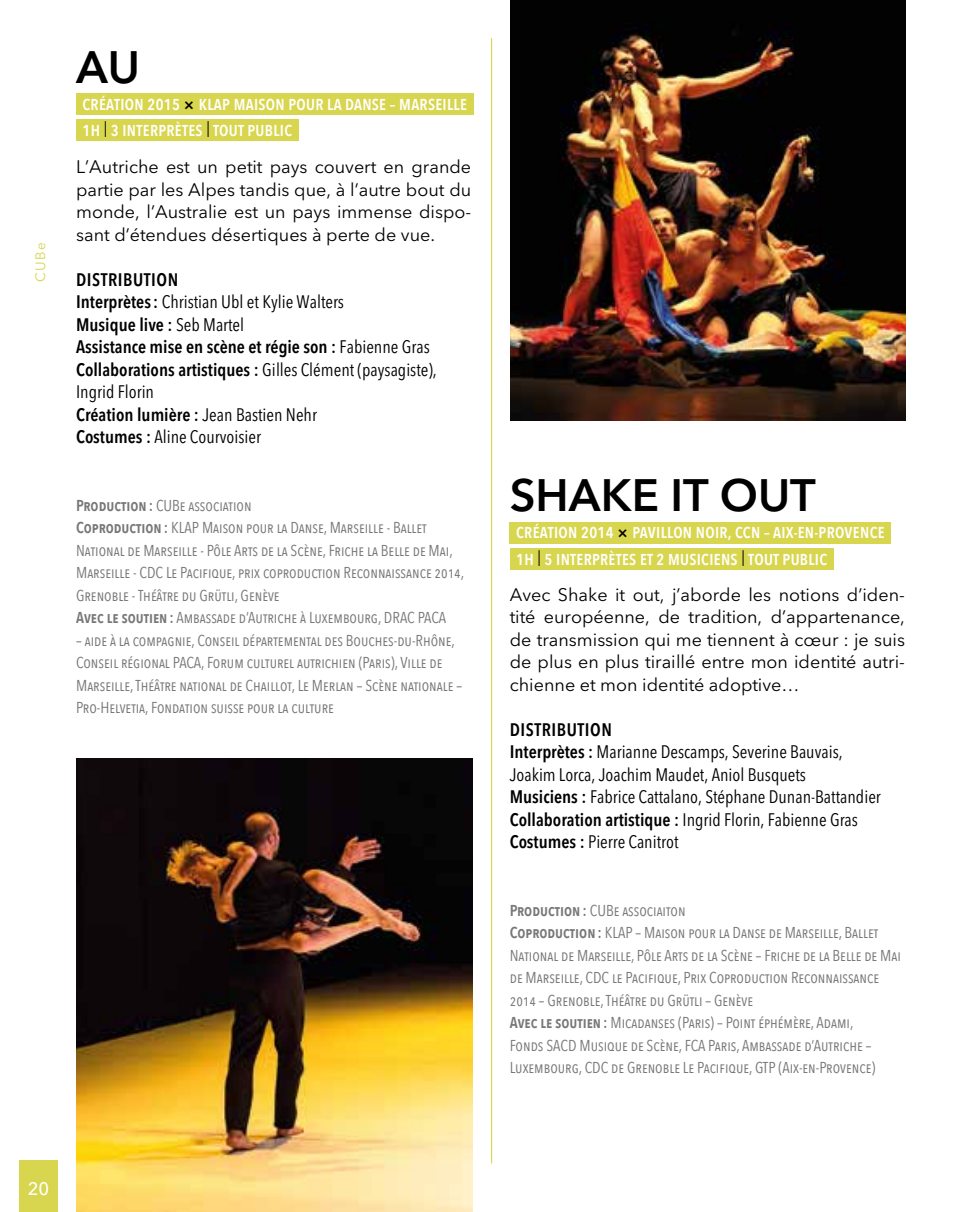
<style>
.page{position:relative;width:957px;height:1212px;background:#fff}
.page>*{position:absolute;margin:0;border:0;box-sizing:border-box;transform-origin:0 0}
.t1{font:600 45px "Avenir Next LT Pro";color:#000}
.t2{font:18px/22.5px "Avenir Next LT Pro";color:#000;text-align:justify}
.t3{font:600 condensed 18px/22.5px "Avenir Next";color:#000}
.t4{font:condensed 18px/22.5px "Avenir Next";color:#000}
.t5{font:500 18px "Avenir Next LT Pro";color:#fff}
.t6{font:15.75px/22.5px "Avenir Next Condensed";color:#767778}
.t7{font:600 15.75px "Avenir Next Condensed";letter-spacing:.02em;color:#fff}
.t8{font:13.5px "Avenir Next LT Pro";color:#d8d54e}
.s1{font-family:"Avenir Next LT Pro";color:#000}
.s2{font-family:"Avenir Next";font-weight:400;font-stretch:condensed;color:#000}
.s3{font-weight:400}
.s4{font-weight:600}
</style>
<div class="page">
<div style="left:19px;top:1160px;width:38px;height:52px;background:#d8d54e"></div>
<hr style="left:491px;top:38px;width:1px;height:1125px;background:#d8d54e">
<img style="left:76px;top:758px;width:396px;height:454px">
<img style="left:510px;top:0;width:396px;height:421px">
<div style="left:76px;top:93px;width:397px;height:21px;background:#d8d54e"></div>
<div style="left:510px;top:522px;width:381px;height:21px;background:#d8d54e"></div>
<div style="left:76px;top:119px;width:222px;height:21px;background:#d8d54e"></div>
<div style="left:510px;top:548px;width:323px;height:21px;background:#d8d54e"></div>
<p class="t8" style="left:29px;top:282px;width:41px;rotate:-90deg">CUBe</p>
<h1 class="t1" style="left:76px;top:29px;width:65px">AU</h1>
<p class="t7" style="left:82px;top:90px;width:386px">CRÉATION 2015 <span class="s1">×</span> KLAP MAISON POUR LA DANSE – MARSEILLE</p>
<p class="t7" style="left:82px;top:117px;width:211px">1H <span class="s2">|</span> 3 INTERPRÈTES <span class="s2">|</span> TOUT PUBLIC</p>
<p class="t2" style="left:76px;top:155px;width:397px">L’Autriche est un petit pays couvert en grande partie par les Alpes tandis que, à l’autre bout du monde, l’Australie est un pays immense dispo&shy;sant d’étendues désertiques à perte de vue.</p>
<p class="t3" style="left:76px;top:268px;width:362px">DISTRIBUTION<br>Interprètes: <span class="s3">Christian Ubl et Kylie Walters<br></span>Musique live : <span class="s3">Seb Martel<br></span>Assistance mise en scène et régie son : <span class="s3">Fabienne Gras </span>Collaborations artistiques : <span class="s3">Gilles Clément (paysagiste), Ingrid Florin<br></span>Création lumière : <span class="s3">Jean Bastien Nehr<br></span>Costumes : <span class="s3">Aline Courvoisier</span></p>
<p class="t6" style="left:76px;top:493px;width:390px"><span class="s4">Production :</span> CUBe association<br><span class="s4">Coproduction :</span> KLAP Maison pour la Danse, Marseille - Ballet National de Marseille - Pôle Arts de la Scène, Friche la Belle de Mai, Marseille - CDC Le Pacifique, prix coproduction Reconnaissance 2014, Grenoble - Théâtre du Grütli, Genève<br><span class="s4">Avec le soutien :</span> Ambassade d’Autriche à Luxembourg, DRAC PACA</p>
<p class="t6" style="left:76px;top:628px;width:387px">– aide à la compagnie, Conseil départemental des Bouches-du-Rhône, Conseil régional PACA, Forum culturel autrichien (Paris), Ville de Marseille, Théâtre national de Chaillot, Le Merlan – Scène nationale – Pro-Helvetia, Fondation suisse pour la culture</p>
<h1 class="t1" style="left:510px;top:456px;width:307px">SHAKE IT OUT</h1>
<p class="t7" style="left:516px;top:519px;width:370px">CRÉATION 2014 <span class="s1">×</span> PAVILLON NOIR, CCN – AIX-EN-PROVENCE</p>
<p class="t7" style="left:516px;top:545px;width:312px">1H <span class="s2">|</span> 5 INTERPRÈTES ET 2 MUSICIENS <span class="s2">|</span> TOUT PUBLIC</p>
<p class="t2" style="left:510px;top:582px;width:397px">Avec Shake it out, j’aborde les notions d’iden&shy;tité européenne, de tradition, d’appartenance, de transmission qui me tiennent à cœur : je suis de plus en plus tiraillé entre mon identité autri&shy;chienne et mon identité adoptive…</p>
<p class="t4" style="left:510px;top:718px;width:372px"><span class="s4">DISTRIBUTION<br>Interprètes :</span> Marianne Descamps, Severine Bauvais, Joakim Lorca, Joachim Maudet, Aniol Busquets<br><span class="s4">Musiciens :</span> Fabrice Cattalano, Stéphane Dunan-Battandier <span class="s4">Collaboration artistique :</span> Ingrid Florin, Fabienne Gras <span class="s4">Costumes :</span> Pierre Canitrot</p>
<p class="t6" style="left:510px;top:898px;width:393px"><span class="s4">Production :</span> CUBe associaiton<br><span class="s4">Coproduction :</span> KLAP – Maison pour la Danse de Marseille, Ballet National de Marseille, Pôle Arts de la Scène – Friche de la Belle de Mai de Marseille, CDC le Pacifique, Prix Coproduction Reconnaissance 2014 – Grenoble, Théâtre du Grütli – Genève<br><span class="s4">Avec le soutien :</span> Micadanses (Paris) – Point éphémère, Adami,<br>Fonds SACD Musique de Scène, FCA Paris, Ambassade d’Autriche – Luxembourg, CDC de Grenoble Le Pacifique, GTP (Aix-en-Provence)</p>
<p class="t5" style="left:28px;top:1173px;width:23px">20</p>
</div>
